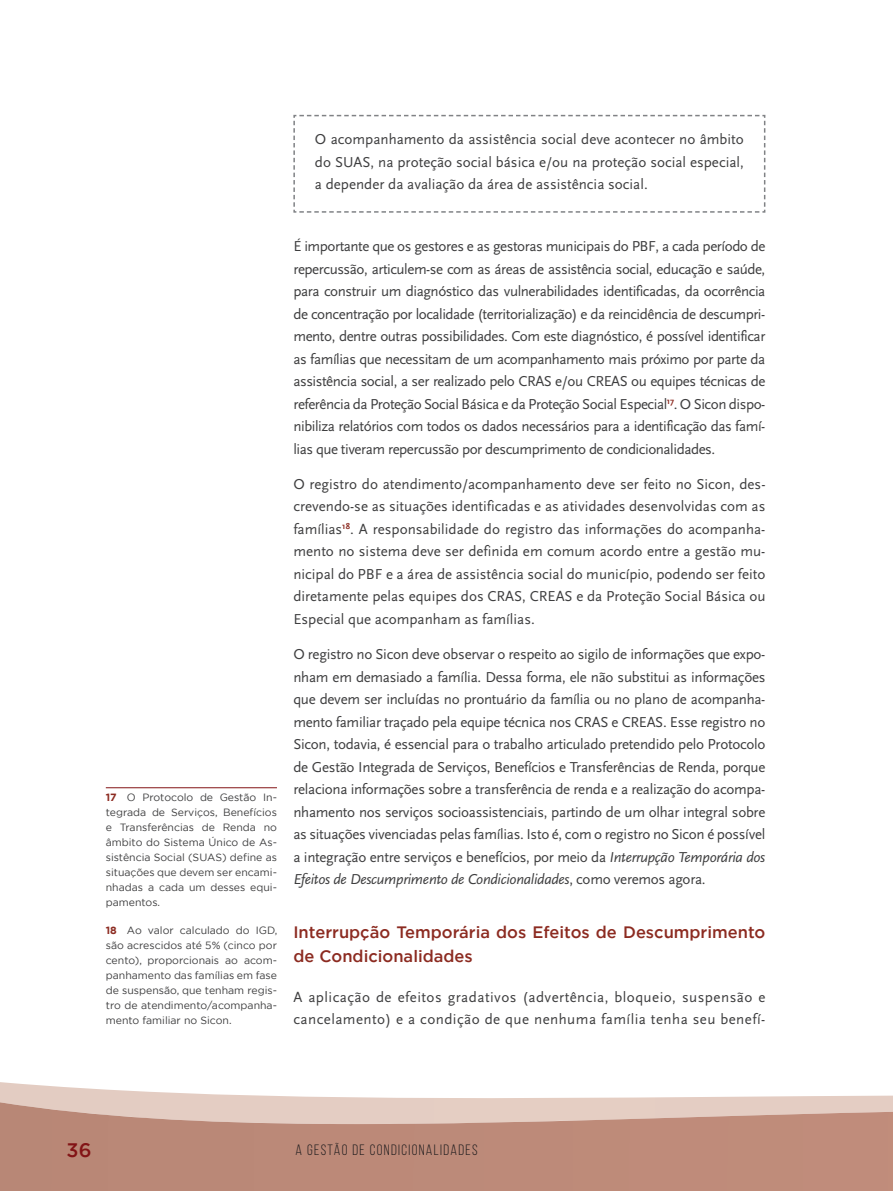
<style>
.page{position:relative;width:893px;height:1191px;background:#fff}
.page>*{position:absolute;margin:0;border:0;box-sizing:border-box;transform-origin:0 0}
.t1{font:500 19.5px "Gotham";color:#831416}
.t2{font:500 16.5px/24px "Gotham";color:#8c2b21}
.t3{font:15px/22.5px "Scala Sans";color:#3e3e3f;text-align:justify}
.t4{font:15px/22.5px "Scala Sans";letter-spacing:.03em;color:#3e3e3f}
.t5{font:15px "Bebas Neue";letter-spacing:.09em;color:#231f20}
.t6{font:10.5px/15px "Gotham";color:#3e3e3f;text-align:justify}
.s1{font-weight:700;color:#8c2b21}
.s2{font-style:italic}
</style>
<div class="page">
<svg style="left:0;top:1082px;width:893px;height:20px"></svg>
<svg style="left:293px;top:114px;width:473px;height:99px"></svg>
<hr style="left:106px;top:787px;width:171px;height:1px;background:#831416">
<p class="t3" style="left:315px;top:128px;width:430px">O acompanhamento da assistência social deve acontecer no âmbito do SUAS, na proteção social básica e/ou na proteção social especial, a depender da avaliação da área de assistência social.</p>
<p class="t6" style="left:106px;top:790px;width:173px"><span class="s1">17</span> O Protocolo de Gestão In&shy;tegrada de Serviços, Benefícios e Transferências de Renda no âmbito do Sistema Único de As&shy;sistência Social (SUAS) define as situações que devem ser encami&shy;nhadas a cada um desses equi&shy;pamentos.</p>
<p class="t6" style="left:106px;top:922px;width:173px"><span class="s1">18</span> Ao valor calculado do IGD, são acrescidos até 5% (cinco por cento), proporcionais ao acom&shy;panhamento das famílias em fase de suspensão, que tenham regis&shy;tro de atendimento/acompanha&shy;mento familiar no Sicon.</p>
<p class="t3" style="left:293px;top:235px;width:474px">É importante que os gestores e as gestoras municipais do PBF, a cada período de repercussão, articulem-se com as áreas de assistência social, educação e saúde, para construir um diagnóstico das vulnerabilidades identificadas, da ocorrência de concentração por localidade (territorialização) e da reincidência de descumpri&shy;mento, dentre outras possibilidades. Com este diagnóstico, é possível identificar as famílias que necessitam de um acompanhamento mais próximo por parte da assistência social, a ser realizado pelo CRAS e/ou CREAS ou equipes técnicas de referência da Proteção Social Básica e da Proteção Social Especial<sup>17</sup>. O Sicon dispo&shy;nibiliza relatórios com todos os dados necessários para a identificação das famí&shy;lias que tiveram repercussão por descumprimento de condicionalidades.</p>
<p class="t3" style="left:293px;top:473px;width:474px">O registro do atendimento/acompanhamento deve ser feito no Sicon, des&shy;crevendo-se as situações identificadas e as atividades desenvolvidas com as famílias<sup>18</sup>. A responsabilidade do registro das informações do acompanha&shy;mento no sistema deve ser definida em comum acordo entre a gestão mu&shy;nicipal do PBF e a área de assistência social do município, podendo ser feito diretamente pelas equipes dos CRAS, CREAS e da Proteção Social Básica ou Especial que acompanham as famílias.</p>
<p class="t3" style="left:293px;top:643px;width:474px">O registro no Sicon deve observar o respeito ao sigilo de informações que expo&shy;nham em demasiado a família. Dessa forma, ele não substitui as informações que devem ser incluídas no prontuário da família ou no plano de acompanha&shy;mento familiar traçado pela equipe técnica nos CRAS e CREAS. Esse registro no Sicon, todavia, é essencial para o trabalho articulado pretendido pelo Protocolo de Gestão Integrada de Serviços, Benefícios e Transferências de Renda, porque relaciona informações sobre a transferência de renda e a realização do acompa&shy;nhamento nos serviços socioassistenciais, partindo de um olhar integral sobre as situações vivenciadas pelas famílias. Isto é, com o registro no Sicon é possível a integração entre serviços e benefícios, por meio da <span class="s2">Interrupção Temporária dos Efeitos de Descumprimento de Condicionalidades</span>, como veremos agora.</p>
<p class="t2" style="left:293px;top:920px;width:473px">Interrupção Temporária dos Efeitos de Descumprimento de Condicionalidades</p>
<p class="t4" style="left:293px;top:985px;width:473px">A aplicação de efeitos gradativos (advertência, bloqueio, suspensão e cancelamento) e a condição de que nenhuma família tenha seu benefí-</p>
<h1 class="t1" style="left:67px;top:1137px;width:26px">36</h1>
<p class="t5" style="left:296px;top:1141px;width:184px">A GESTÃO DE CONDICIONALIDADES</p>
</div>
